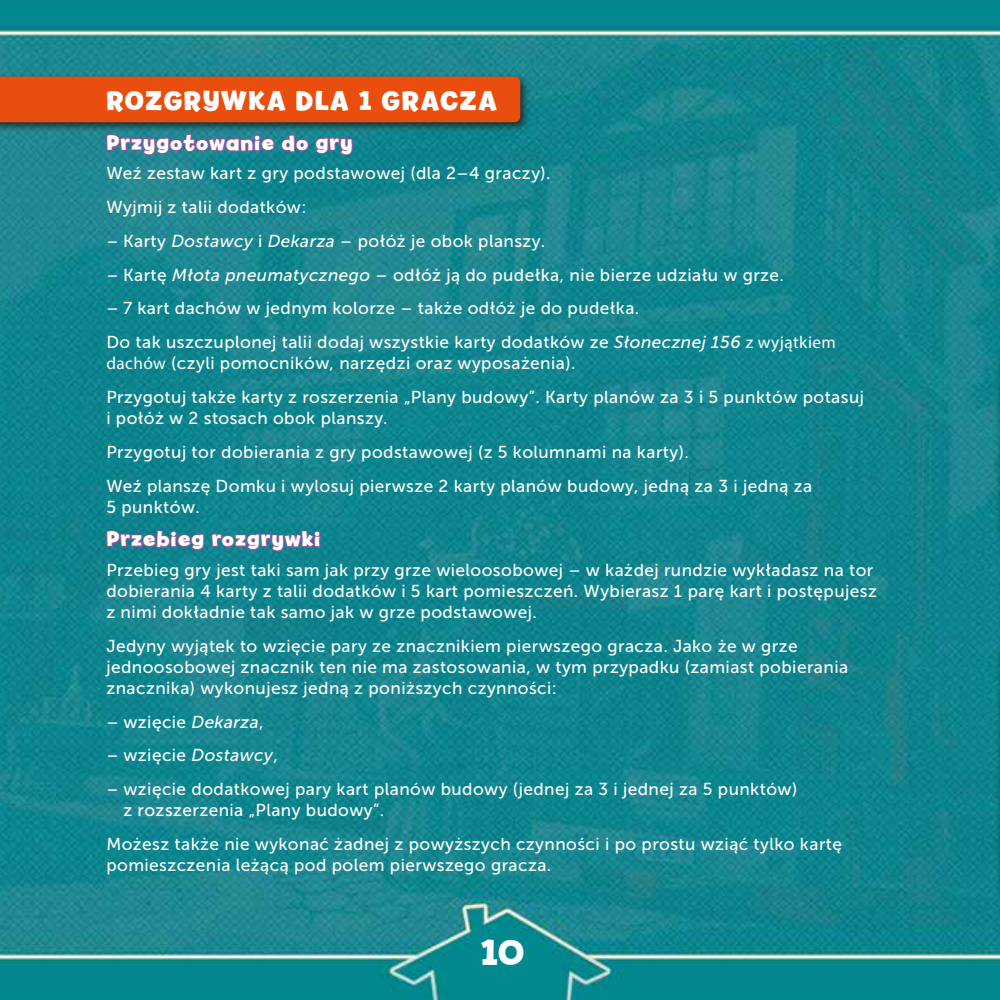
<style>
.page{position:relative;width:1000px;height:1000px;background:#fff}
.page>*{position:absolute;margin:0;border:0;box-sizing:border-box;transform-origin:0 0}
.t1{font:700 36px "Billy";color:#fff}
.t2{font:700 27px "Billy";letter-spacing:.05em;color:#fff}
.t3{font:700 21px "Billy";letter-spacing:.05em;color:#fff}
.t4{font:17.25px/21px "Museo Sans 500";letter-spacing:.025em;color:#fff}
.s1{font-style:italic}
.s2{font-family:"Myriad Pro"}
</style>
<div class="page">
<img style="left:0;top:0;width:1000px;height:999px">
<svg style="left:105px;top:132px;width:249px;height:24px;background:#457395"></svg>
<svg style="left:105px;top:529px;width:217px;height:24px;background:#3f7194"></svg>
<hr style="left:995px;top:355px;width:4px;height:188px;background:#1d1d1b;opacity:.8">
<svg style="left:999px;top:359px;width:1px;height:174px"></svg>
<div style="left:0;top:72px;width:530px;height:60px;background:#1d1d1b;opacity:.8"></div>
<div style="left:0;top:77px;width:520px;height:45px;background:#e94e0f"></div>
<div style="left:106px;top:89px;width:397px;height:21px;background:#e94e0f"></div>
<hr style="left:995px;top:639px;width:4px;height:259px;background:#0d7f88">
<svg style="left:999px;top:644px;width:1px;height:244px"></svg>
<h2 class="t2" style="left:106px;top:82px;width:392px">ROZGRYWKA DLA 1 GRACZA</h2>
<p class="t3" style="left:106px;top:128px;width:248px">Przygotowanie do gry</p>
<p class="t4" style="left:106px;top:156px;width:445px;line-height:33.8px">Weź zestaw kart z gry podstawowej (dla 2–4 graczy).<br>Wyjmij z talii dodatków:</p>
<p class="t4" style="left:106px;top:230px;width:440px">– Karty <span class="s1">Dostawcy</span> i <span class="s1">Dekarza</span> – połóż je obok planszy.</p>
<p class="t4" style="left:106px;top:264px;width:679px">– Kartę <span class="s1">Młota pneumatycznego</span> – odłóż ją do pudełka, nie bierze udziału w grze.</p>
<p class="t4" style="left:106px;top:291px;width:731px;line-height:33.8px">– 7 kart dachów w jednym kolorze – także odłóż je do pudełka.<br>Do tak uszczuplonej talii dodaj wszystkie karty dodatków ze <span class="s1">Słonecznej 156</span> <span class="s2">z wyjątkiem</span></p>
<p class="t4" style="left:106px;top:346px;width:759px;line-height:33.8px"><span class="s2">dachów</span> (czyli pomocników, narzędzi oraz wyposażenia).<br>Przygotuj także karty z roszerzenia „Plany budowy”. Karty planów za 3 i 5 punktów potasuj</p>
<p class="t4" style="left:106px;top:401px;width:707px;line-height:33.8px">i połóż w 2 stosach obok planszy.<br>Przygotuj tor dobierania z gry podstawowej (z 5 kolumnami na karty).<br>Weź planszę Domku i wylosuj pierwsze 2 karty planów budowy, jedną za 3 i jedną za</p>
<p class="t4" style="left:106px;top:496px;width:95px">5 punktów.</p>
<p class="t3" style="left:106px;top:525px;width:216px">Przebieg rozgrywki</p>
<p class="t4" style="left:106px;top:559px;width:772px">Przebieg gry jest taki sam jak przy grze wieloosobowej – w każdej rundzie wykładasz na tor dobierania 4 karty z talii dodatków i 5 kart pomieszczeń. Wybierasz 1 parę kart i postępujesz z nimi dokładnie tak samo jak w grze podstawowej.</p>
<p class="t4" style="left:106px;top:635px;width:743px">Jedyny wyjątek to wzięcie pary ze znacznikiem pierwszego gracza. Jako że w grze jednoosobowej znacznik ten nie ma zastosowania, w tym przypadku (zamiast pobierania znacznika) wykonujesz jedną z poniższych czynności:</p>
<p class="t4" style="left:106px;top:711px;width:159px">– wzięcie <span class="s1">Dekarza</span>,</p>
<p class="t4" style="left:106px;top:744px;width:173px">– wzięcie <span class="s1">Dostawcy</span>,</p>
<p class="t4" style="left:123px;top:778px;width:675px;text-indent:-17px">– wzięcie dodatkowej pary kart planów budowy (jednej za 3 i jednej za 5 punktów) z rozszerzenia „Plany budowy”.</p>
<p class="t4" style="left:106px;top:833px;width:737px">Możesz także nie wykonać żadnej z powyższych czynności i po prostu wziąć tylko kartę pomieszczenia leżącą pod polem pierwszego gracza.</p>
<h1 class="t1" style="left:480px;top:928px;width:45px">10</h1>
</div>
